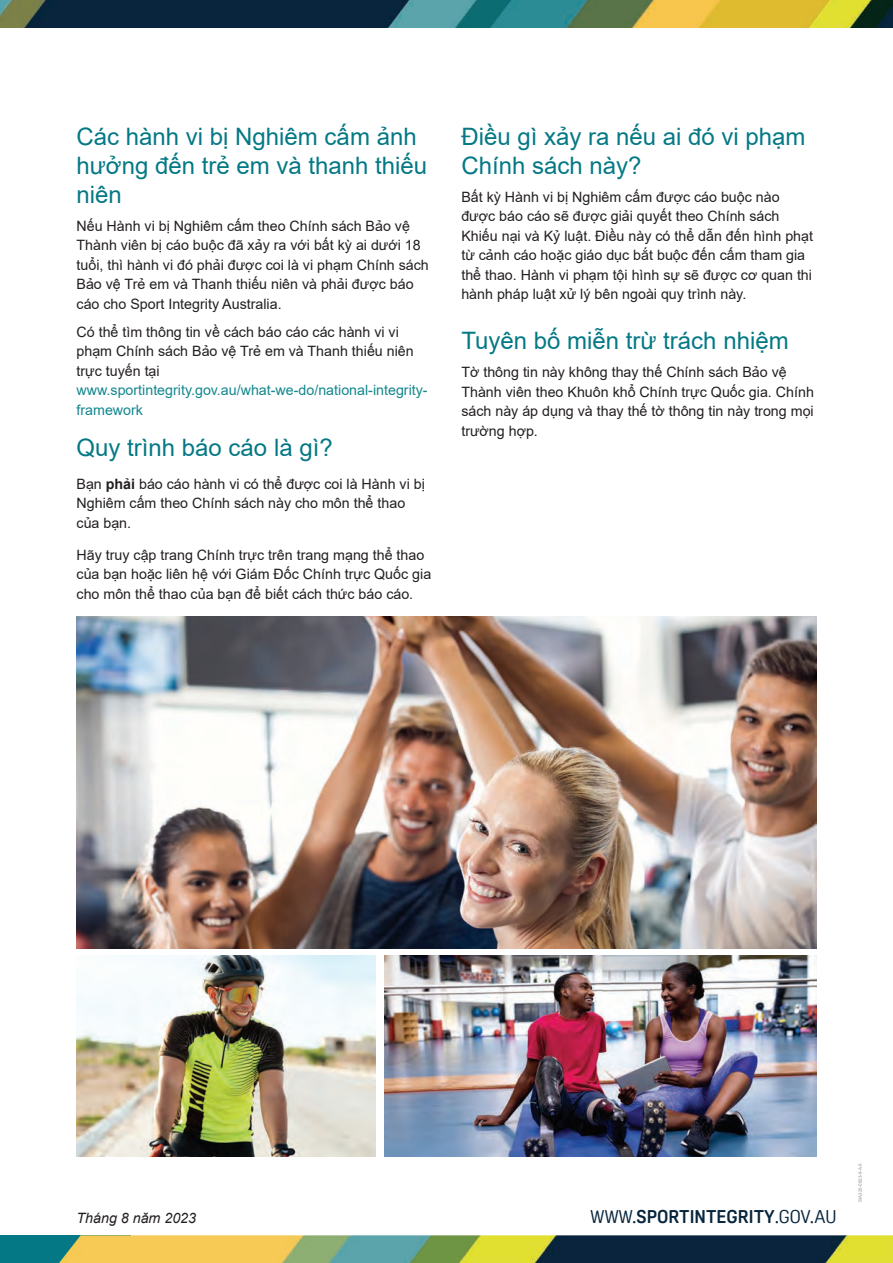
<style>
.page{position:relative;width:893px;height:1263px;background:#fff}
.page>*{position:absolute;margin:0;border:0;box-sizing:border-box;transform-origin:0 0}
.t1{font:24px/28.8px "Arial";color:#047985}
.t2{font:700 18px "Oscine";color:#07253c}
.t3{font:14.25px/19.5px "Arial";color:#231f20}
.t4{font:italic 14.25px "Arial";color:#231f20}
.t5{font:4.5px "Arial";color:#939598}
.s1{color:#13878e}
.s2{font-weight:700}
.s3{font-weight:400}
</style>
<div class="page">
<div style="left:0;top:1235px;width:131px;height:28px;background:#047985"></div>
<img style="left:59px;top:1235px;width:834px;height:28px">
<img style="left:0;top:0;width:893px;height:28px">
<img style="left:77px;top:617px;width:739px;height:331px">
<img style="left:77px;top:955px;width:299px;height:202px">
<img style="left:384px;top:955px;width:432px;height:202px">
<h3 class="t1" style="left:77px;top:122px;width:352px">Các hành vi bị Nghiêm cấm ảnh hưởng đến trẻ em và thanh thiếu niên</h3>
<p class="t3" style="left:77px;top:216px;width:354px">Nếu Hành vi bị Nghiêm cấm theo Chính sách Bảo vệ Thành viên bị cáo buộc đã xảy ra với bất kỳ ai dưới 18 tuổi, thì hành vi đó phải được coi là vi phạm Chính sách Bảo vệ Trẻ em và Thanh thiếu niên và phải được báo cáo cho Sport Integrity Australia.</p>
<p class="t3" style="left:77px;top:322px;width:353px">Có thể tìm thông tin về cách báo cáo các hành vi vi phạm Chính sách Bảo vệ Trẻ em và Thanh thiếu niên trực tuyến tại <span class="s1">www.sportintegrity.gov.au/what-we-do/national-integrity&shy;framework</span></p>
<h3 class="t1" style="left:77px;top:433px;width:258px">Quy trình báo cáo là gì?</h3>
<p class="t3" style="left:77px;top:474px;width:350px">Bạn <span class="s2">phải</span> báo cáo hành vi có thể được coi là Hành vi bị<br>Nghiêm cấm theo Chính sách này cho môn thể thao của bạn.</p>
<p class="t3" style="left:77px;top:545px;width:356px">Hãy truy cập trang Chính trực trên trang mạng thể thao của bạn hoặc liên hệ với Giám Đốc Chính trực Quốc gia cho môn thể thao của bạn để biết cách thức báo cáo.</p>
<h3 class="t1" style="left:461px;top:122px;width:346px">Điều gì xảy ra nếu ai đó vi phạm<br>Chính sách này?</h3>
<p class="t3" style="left:461px;top:187px;width:353px">Bất kỳ Hành vi bị Nghiêm cấm được cáo buộc nào được báo cáo sẽ được giải quyết theo Chính sách Khiếu nại và Kỷ luật. Điều này có thể dẫn đến hình phạt từ cảnh cáo hoặc giáo dục bắt buộc đến cấm tham gia thể thao. Hành vi phạm tội hình sự sẽ được cơ quan thi hành pháp luật xử lý bên ngoài quy trình này.</p>
<h3 class="t1" style="left:461px;top:326px;width:329px">Tuyên bố miễn trừ trách nhiệm</h3>
<p class="t3" style="left:461px;top:363px;width:354px">Tờ thông tin này không thay thế Chính sách Bảo vệ Thành viên theo Khuôn khổ Chính trực Quốc gia. Chính sách này áp dụng và thay thế tờ thông tin này trong mọi trường hợp.</p>
<p class="t4" style="left:77px;top:1209px;width:121px">Tháng 8 năm 2023</p>
<p class="t2" style="left:590px;top:1207px;width:247px"><span class="s3">WWW.</span>SPORTINTEGRITY<span class="s3">.GOV.AU</span></p>
<p class="t5" style="left:857px;top:1202px;width:40px;rotate:-90deg">SIA225-0823-6-A-5</p>
</div>
